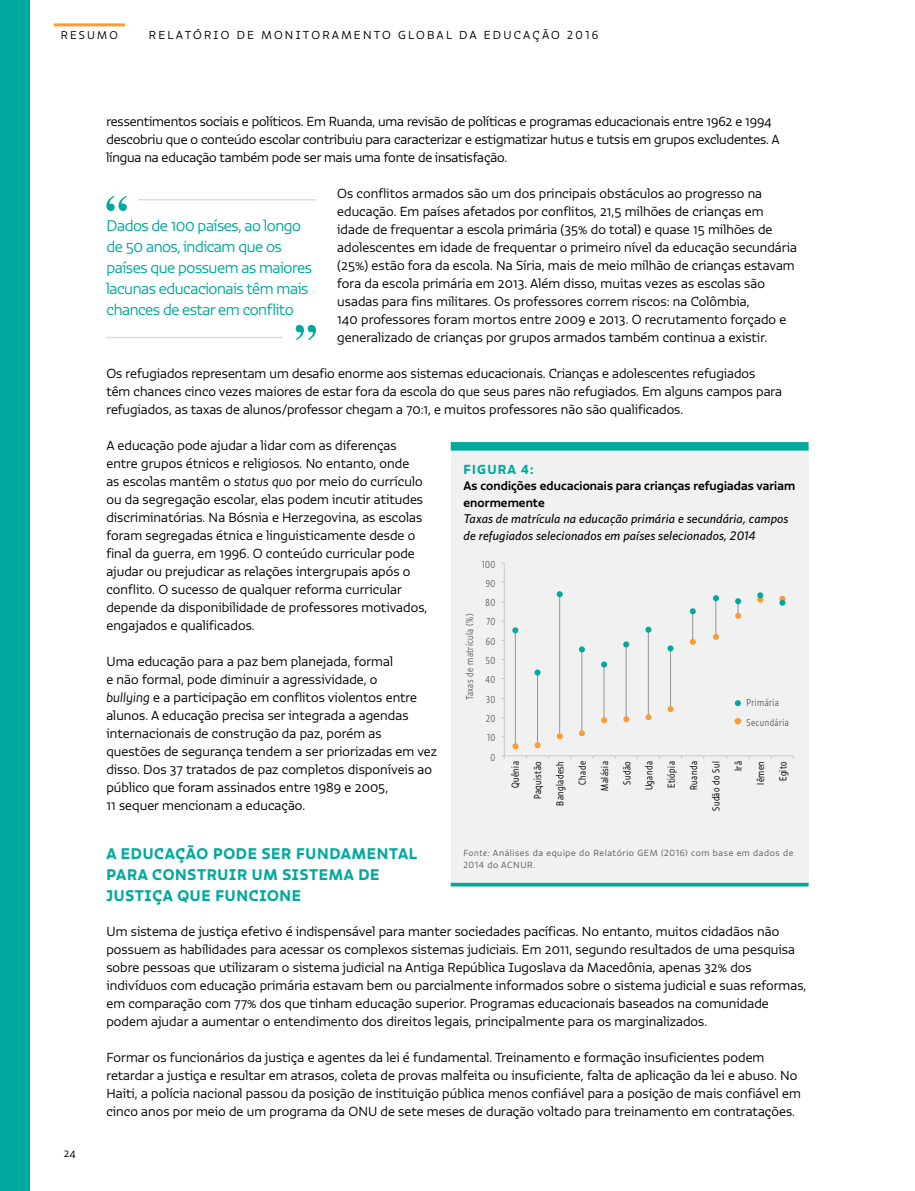
<style>
.page{position:relative;width:915px;height:1191px;background:#fff}
.page>*{position:absolute;margin:0;border:0;box-sizing:border-box;transform-origin:0 0}
.t1{font:300 15px/21px "Vita Std";letter-spacing:-.03em;color:#00a99d}
.t2{font:15px/21px "Vita Std Bld";letter-spacing:.05em;color:#00a99d}
.t3{font:300 12.75px/18px "Vita Std";letter-spacing:.005em;color:#000}
.t4{font:italic 500 12.75px/16.5px "Whitney";letter-spacing:.01em;color:#000}
.t5{font:12.75px "Vita Std Bld";letter-spacing:.1em;color:#00a99d}
.t6{font:500 12px/16.5px "Vita Std";letter-spacing:.01em;color:#000}
.t7{font:300 11.25px "Vita Std";letter-spacing:.2em;color:#000}
.t8{font:300 10.8px "Vita Std";letter-spacing:.2em;color:#000}
.t9{font:300 10.5px "Vita Std";color:#000}
.t10{font:300 9.75px "Vita Cond Std";letter-spacing:.05em;color:#000}
.t11{font:300 9.75px/19.4px "Vita Cond Std";letter-spacing:.05em;color:#636466}
.t12{font:300 8.7px/12px "Vita Std";letter-spacing:.07em;color:#58595b}
.s1{font-style:italic}
</style>
<div class="page">
<div style="left:0;top:0;width:30px;height:1191px;background:#00a99d"></div>
<hr style="left:54px;top:23px;width:71px;height:3px;background:#f99d33">
<div style="left:450px;top:446px;width:358px;height:438px;background:#f1f1f2"></div>
<div style="left:450px;top:442px;width:358px;height:8px;background:#00a99d"></div>
<svg style="left:450px;top:882px;width:358px;height:4px"></svg>
<hr style="left:503px;top:563px;width:1px;height:193px;background:#c7c8ca">
<hr style="left:504px;top:755px;width:289px;height:1px;background:#c7c8ca">
<hr style="left:515px;top:630px;width:1px;height:118px;background:#939598">
<hr style="left:537px;top:672px;width:1px;height:75px;background:#939598">
<hr style="left:559px;top:594px;width:1px;height:144px;background:#939598">
<hr style="left:581px;top:649px;width:1px;height:86px;background:#939598">
<hr style="left:603px;top:664px;width:1px;height:57px;background:#939598">
<hr style="left:625px;top:644px;width:1px;height:76px;background:#939598">
<hr style="left:647px;top:629px;width:1px;height:89px;background:#939598">
<hr style="left:670px;top:648px;width:1px;height:62px;background:#939598">
<hr style="left:692px;top:611px;width:1px;height:32px;background:#939598">
<hr style="left:715px;top:598px;width:1px;height:40px;background:#939598">
<svg style="left:512px;top:743px;width:6px;height:6px"></svg>
<svg style="left:534px;top:742px;width:6px;height:6px"></svg>
<svg style="left:556px;top:733px;width:6px;height:6px"></svg>
<svg style="left:579px;top:730px;width:5px;height:6px"></svg>
<svg style="left:601px;top:717px;width:6px;height:6px"></svg>
<svg style="left:623px;top:716px;width:6px;height:6px"></svg>
<svg style="left:645px;top:714px;width:6px;height:6px"></svg>
<svg style="left:667px;top:706px;width:6px;height:6px"></svg>
<svg style="left:689px;top:639px;width:6px;height:6px"></svg>
<svg style="left:713px;top:634px;width:5px;height:6px"></svg>
<svg style="left:779px;top:595px;width:6px;height:7px"></svg>
<svg style="left:734px;top:718px;width:6px;height:6px"></svg>
<svg style="left:779px;top:600px;width:6px;height:6px"></svg>
<svg style="left:757px;top:592px;width:6px;height:11px"></svg>
<svg style="left:735px;top:598px;width:5px;height:21px"></svg>
<svg style="left:713px;top:595px;width:5px;height:6px"></svg>
<svg style="left:689px;top:608px;width:6px;height:6px"></svg>
<svg style="left:667px;top:645px;width:6px;height:6px"></svg>
<div style="left:645px;top:626px;width:6px;height:7px;background:#00a99d;border-radius:50%"></div>
<svg style="left:623px;top:641px;width:6px;height:6px"></svg>
<svg style="left:601px;top:661px;width:6px;height:6px"></svg>
<svg style="left:579px;top:646px;width:5px;height:6px"></svg>
<svg style="left:534px;top:669px;width:6px;height:6px"></svg>
<svg style="left:512px;top:627px;width:6px;height:6px"></svg>
<svg style="left:556px;top:591px;width:6px;height:6px"></svg>
<svg style="left:734px;top:700px;width:6px;height:6px"></svg>
<hr style="left:138px;top:199px;width:178px;height:1px;background:#dfdcdb">
<hr style="left:106px;top:337px;width:176px;height:1px;background:#dfdcdb">
<svg style="left:106px;top:196px;width:21px;height:15px"></svg>
<svg style="left:295px;top:325px;width:21px;height:15px"></svg>
<p class="t8" style="left:61px;top:28px;width:58px">RESUMO</p>
<p class="t7" style="left:149px;top:28px;width:450px">RELATÓRIO DE MONITORAMENTO GLOBAL DA EDUCAÇÃO 2016</p>
<p class="t9" style="left:64px;top:1146px;width:13px">24</p>
<p class="t3" style="left:106px;top:112px;width:674px">ressentimentos sociais e políticos. Em Ruanda, uma revisão de políticas e programas educacionais entre 1962 e 1994 descobriu que o conteúdo escolar contribuiu para caracterizar e estigmatizar hutus e tutsis em grupos excludentes. A língua na educação também pode ser mais uma fonte de insatisfação.</p>
<p class="t3" style="left:337px;top:184px;width:461px">Os conflitos armados são um dos principais obstáculos ao progresso na educação. Em países afetados por conflitos, 21,5 milhões de crianças em idade de frequentar a escola primária (35% do total) e quase 15 milhões de adolescentes em idade de frequentar o primeiro nível da educação secundária (25%) estão fora da escola. Na Síria, mais de meio milhão de crianças estavam fora da escola primária em 2013. Além disso, muitas vezes as escolas são usadas para fins militares. Os professores correm riscos: na Colômbia,<br>140 professores foram mortos entre 2009 e 2013. O recrutamento forçado e generalizado de crianças por grupos armados também continua a existir.</p>
<p class="t3" style="left:106px;top:364px;width:677px">Os refugiados representam um desafio enorme aos sistemas educacionais. Crianças e adolescentes refugiados têm chances cinco vezes maiores de estar fora da escola do que seus pares não refugiados. Em alguns campos para refugiados, as taxas de alunos/professor chegam a 70:1, e muitos professores não são qualificados.</p>
<p class="t3" style="left:106px;top:436px;width:322px">A educação pode ajudar a lidar com as diferenças entre grupos étnicos e religiosos. No entanto, onde<br>as escolas mantêm o <span class="s1">status quo</span> por meio do currículo ou da segregação escolar, elas podem incutir atitudes discriminatórias. Na Bósnia e Herzegovina, as escolas foram segregadas étnica e linguisticamente desde o final da guerra, em 1996. O conteúdo curricular pode ajudar ou prejudicar as relações intergrupais após o conflito. O sucesso de qualquer reforma curricular depende da disponibilidade de professores motivados, engajados e qualificados.</p>
<p class="t3" style="left:106px;top:652px;width:332px">Uma educação para a paz bem planejada, formal<br>e não formal, pode diminuir a agressividade, o<br><span class="s1">bullying</span> e a participação em conflitos violentos entre alunos. A educação precisa ser integrada a agendas internacionais de construção da paz, porém as questões de segurança tendem a ser priorizadas em vez disso. Dos 37 tratados de paz completos disponíveis ao público que foram assinados entre 1989 e 2005,<br>11 sequer mencionam a educação.</p>
<p class="t2" style="left:106px;top:842px;width:312px">A EDUCAÇÃO PODE SER FUNDAMENTAL<br>PARA CONSTRUIR UM SISTEMA DE<br>JUSTIÇA QUE FUNCIONE</p>
<p class="t3" style="left:106px;top:922px;width:701px">Um sistema de justiça efetivo é indispensável para manter sociedades pacíficas. No entanto, muitos cidadãos não possuem as habilidades para acessar os complexos sistemas judiciais. Em 2011, segundo resultados de uma pesquisa sobre pessoas que utilizaram o sistema judicial na Antiga República Iugoslava da Macedônia, apenas 32% dos indivíduos com educação primária estavam bem ou parcialmente informados sobre o sistema judicial e suas reformas, em comparação com 77% dos que tinham educação superior. Programas educacionais baseados na comunidade podem ajudar a aumentar o entendimento dos direitos legais, principalmente para os marginalizados.</p>
<p class="t3" style="left:106px;top:1048px;width:695px">Formar os funcionários da justiça e agentes da lei é fundamental. Treinamento e formação insuficientes podem retardar a justiça e resultar em atrasos, coleta de provas malfeita ou insuficiente, falta de aplicação da lei e abuso. No Haiti, a polícia nacional passou da posição de instituição pública menos confiável para a posição de mais confiável em cinco anos por meio de um programa da ONU de sete meses de duração voltado para treinamento em contratações.</p>
<p class="t1" style="left:106px;top:215px;width:207px">Dados de 100 países, ao longo de 50 anos, indicam que os países que possuem as maiores lacunas educacionais têm mais chances de estar em conflito</p>
<p class="t5" style="left:463px;top:460px;width:72px">FIGURA 4:</p>
<p class="t6" style="left:463px;top:477px;width:333px">As condições educacionais para crianças refugiadas variam enormemente</p>
<p class="t4" style="left:463px;top:510px;width:326px">Taxas de matrícula na educação primária e secundária, campos de refugiados selecionados em países selecionados, 2014</p>
<p class="t11" style="left:481px;top:554px;width:15px;text-align:right">100<br>90<br>80<br>70<br>60<br>50<br>40<br>30<br>20<br>10<br>0</p>
<p class="t11" style="left:460px;top:700px;width:88px;rotate:-90deg">Taxas de matrícula (%)</p>
<p class="t11" style="left:746px;top:693px;width:44px">Primária<br>Secundária</p>
<p class="t10" style="left:509px;top:788px;width:28px;rotate:-90deg">Quênia</p>
<p class="t10" style="left:531px;top:799px;width:40px;rotate:-90deg">Paquistão</p>
<p class="t10" style="left:553px;top:805px;width:46px;rotate:-90deg">Bangladesh</p>
<p class="t10" style="left:576px;top:785px;width:25px;rotate:-90deg">Chade</p>
<p class="t10" style="left:598px;top:790px;width:31px;rotate:-90deg">Malásia</p>
<p class="t10" style="left:620px;top:784px;width:25px;rotate:-90deg">Sudão</p>
<p class="t10" style="left:642px;top:790px;width:31px;rotate:-90deg">Uganda</p>
<p class="t10" style="left:665px;top:788px;width:28px;rotate:-90deg">Etiópia</p>
<p class="t10" style="left:709px;top:811px;width:51px;rotate:-90deg">Sudão do Sul</p>
<p class="t10" style="left:754px;top:785px;width:25px;rotate:-90deg">Iêmen</p>
<p class="t10" style="left:687px;top:790px;width:30px;rotate:-90deg">Ruanda</p>
<p class="t10" style="left:732px;top:771px;width:11px;rotate:-90deg">Irã</p>
<p class="t10" style="left:776px;top:781px;width:21px;rotate:-90deg">Egito</p>
<p class="t12" style="left:463px;top:846px;width:331px"><span class="s1">Fonte:</span> Análises da equipe do Relatório GEM (2016) com base em dados de<br>2014 do ACNUR.</p>
</div>
